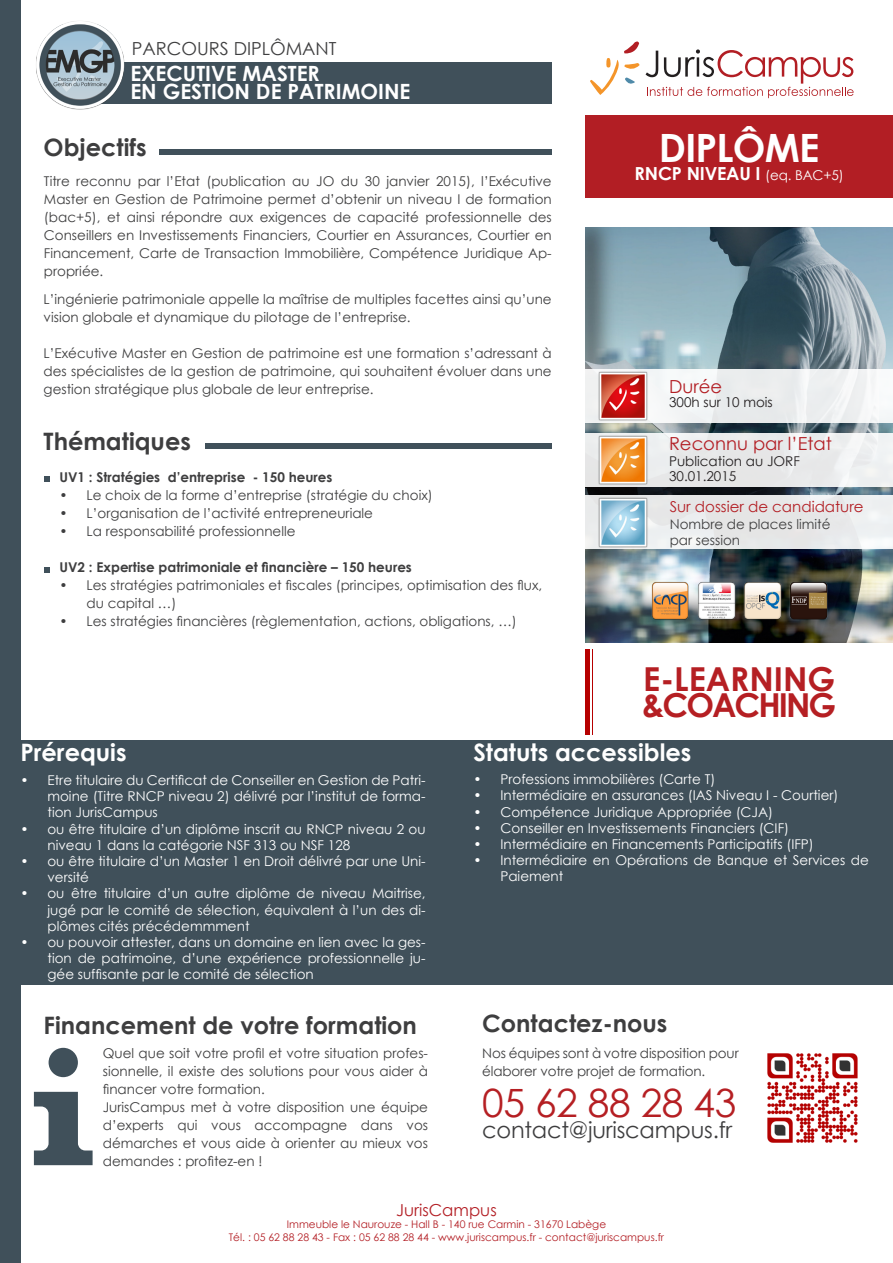
<style>
.page{position:relative;width:893px;height:1263px;background:#fff}
.page>*{position:absolute;margin:0;border:0;box-sizing:border-box;transform-origin:0 0}
.t1{font:39px "Century Gothic";letter-spacing:-.01em;color:#b51f23}
.t2{font:700 39px "Century Gothic";letter-spacing:-.02em;color:#fff}
.t3{font:700 33px/25.5px "Century Gothic";letter-spacing:-.03em;color:#b51f23}
.t4{font:700 24px "Century Gothic";color:#3e3e3f}
.t5{font:700 24px "Century Gothic";color:#fff}
.t6{font:22.5px "Century Gothic";letter-spacing:-.01em;color:#3e3e3f}
.t7{font:700 21px/18px "Century Gothic";color:#fff}
.t8{font:18px "Century Gothic";color:#b31f25}
.t9{font:18px "Century Gothic";color:#3e3e3f}
.t10{font:700 18px "Century Gothic";color:#fff}
.t11{font:16.5px "Century Gothic";color:#b31f25}
.t12{font:15px "Century Gothic";color:#b31f25}
.t13{font:13.5px/18px "Century Gothic";color:#3e3e3f}
.t14{font:13.5px/16.2px "Century Gothic";color:#fff}
.t15{font:700 13.5px "Century Gothic";color:#3e3e3f}
.t16{font:13.5px/15px "Century Gothic";color:#231f20}
.t17{font:10.5px/12.6px "Century Gothic";color:#b31f25;text-align:center}
.s1{font-weight:700;font-size:18px}
</style>
<div class="page">
<div style="left:0;top:0;width:21px;height:1263px;background:#40505a"></div>
<div style="left:97px;top:62px;width:455px;height:41px;background:#40505a"></div>
<img style="left:36px;top:21px;width:96px;height:89px">
<svg style="left:590px;top:41px;width:49px;height:54px"></svg>
<svg style="left:646px;top:49px;width:208px;height:49px"></svg>
<img style="left:585px;top:227px;width:308px;height:415px">
<div style="left:585px;top:115px;width:308px;height:83px;background:#b21e24"></div>
<div style="left:0;top:740px;width:893px;height:245px;background:#40505a"></div>
<svg style="left:44px;top:477px;width:6px;height:5px"></svg>
<svg style="left:44px;top:567px;width:6px;height:5px"></svg>
<div style="left:159px;top:150px;width:393px;height:5px;background:#40505a"></div>
<div style="left:205px;top:444px;width:347px;height:5px;background:#40505a"></div>
<div style="left:585px;top:369px;width:308px;height:54px;background:#eff1f1"></div>
<div style="left:585px;top:433px;width:308px;height:54px;background:linear-gradient(to bottom,#eceeef,#e8e9e9)"></div>
<div style="left:585px;top:496px;width:308px;height:53px;background:linear-gradient(to bottom,#e7e8e8,#ecedee)"></div>
<img style="left:598px;top:371px;width:50px;height:50px">
<img style="left:597px;top:434px;width:52px;height:52px">
<img style="left:598px;top:497px;width:51px;height:51px">
<svg style="left:34px;top:1092px;width:59px;height:73px"></svg>
<div style="left:49px;top:1048px;width:29px;height:29px;background:#40505a;border-radius:50%"></div>
<img style="left:767px;top:1053px;width:91px;height:90px">
<img style="left:649px;top:579px;width:42px;height:42px">
<img style="left:695px;top:579px;width:42px;height:42px">
<img style="left:741px;top:579px;width:42px;height:42px">
<img style="left:787px;top:579px;width:42px;height:42px">
<hr style="left:586px;top:649px;width:4px;height:86px;background:#b60000">
<hr style="left:592px;top:649px;width:1px;height:86px;background:#b60000">
<h3 class="t9" style="left:132px;top:36px;width:206px">Parcours diplômant</h3>
<h3 class="t7" style="left:130px;top:64px;width:279px">Executive Master<br>en gestion de patrimoine</h3>
<h3 class="t4" style="left:44px;top:129px;width:105px">Objectifs</h3>
<p class="t13" style="left:44px;top:172px;width:509px;text-align:justify">Titre reconnu par l’Etat (publication au JO du 30 janvier 2015), l’Exécutive Master en Gestion de Patrimoine permet d’obtenir un niveau I de formation (bac+5), et ainsi répondre aux exigences de capacité professionnelle des Conseillers en Investissements Financiers, Courtier en Assurances, Courtier en Financement, Carte de Transaction Immobilière, Compétence Juridique Ap&shy;propriée.</p>
<p class="t13" style="left:44px;top:290px;width:510px">L’ingénierie patrimoniale appelle la maîtrise de multiples facettes ainsi qu’une vision globale et dynamique du pilotage de l’entreprise.</p>
<p class="t13" style="left:44px;top:344px;width:510px;text-align:justify">L’Exécutive Master en Gestion de patrimoine est une formation s’adressant à des spécialistes de la gestion de patrimoine, qui souhaitent évoluer dans une gestion stratégique plus globale de leur entreprise.</p>
<h3 class="t4" style="left:44px;top:423px;width:149px">Thématiques</h3>
<p class="t15" style="left:60px;top:467px;width:274px">UV 1 : Stratégies d’entreprise - 150 heures</p>
<p class="t13" style="left:60px;top:486px;width:375px">• Le choix de la forme d’entreprise (stratégie du choix)</p>
<p class="t13" style="left:60px;top:504px;width:315px">• L’organisation de l’activité entrepreneuriale</p>
<p class="t13" style="left:60px;top:522px;width:237px">• La responsabilité professionnelle</p>
<p class="t15" style="left:60px;top:557px;width:354px">UV2 : Expertise patrimoniale et financière – 150 heures</p>
<p class="t13" style="left:87px;top:576px;width:457px;text-indent:-27px">• Les stratégies patrimoniales et fiscales (principes, optimisation des flux, du capital …)</p>
<p class="t13" style="left:60px;top:612px;width:459px">• Les stratégies financières (règlementation, actions, obligations, …)</p>
<h1 class="t2" style="left:659px;top:118px;width:133px">Diplôme</h1>
<h3 class="t10" style="left:635px;top:160px;width:13px">RNCP</h3>
<p class="t14" style="left:687px;top:167px;width:159px"><span class="s1">N iveau I</span> (eq. Bac+5)</p>
<h3 class="t8" style="left:669px;top:374px;width:55px">Durée</h3>
<p class="t16" style="left:669px;top:395px;width:105px">300h sur 10 mois</p>
<h3 class="t8" style="left:669px;top:430px;width:164px">Reconnu par l’Etat</h3>
<p class="t16" style="left:669px;top:453px;width:133px">Publication au JORF<br>30.01.2015</p>
<p class="t12" style="left:670px;top:496px;width:195px">Sur dossier de candidature</p>
<p class="t13" style="left:670px;top:515px;width:162px;line-height:16.2px">Nombre de places limité par session</p>
<h3 class="t5" style="left:21px;top:734px;width:108px">Prérequis</h3>
<p class="t14" style="left:47px;top:772px;width:380px;text-indent:-27px">• Etre titulaire du Certificat de Conseiller en Gestion de Patri&shy;moine (Titre RNC</p>
<p class="t14" style="left:47px;top:788px;width:380px;text-indent:109px">P niveau 2) délivré par l’institut de forma&shy;tion JurisCampus</p>
<p class="t14" style="left:20px;top:820px;width:297px">• ou être titulaire d’un diplôme inscrit au RNC</p>
<p class="t14" style="left:47px;top:820px;width:380px;text-indent:288px">P niveau 2 ou niveau 1 dans la catégorie NS F 313 ou NS F 128</p>
<p class="t14" style="left:47px;top:853px;width:380px;text-indent:-27px">• ou être titulaire d’un Master 1 en Droit délivré par une U ni&shy;versité</p>
<p class="t14" style="left:47px;top:885px;width:380px;text-align:justify;text-indent:-27px">• ou être titulaire d’un autre diplôme de niveau Maitrise, jugé par le comité de sélection, équivalent à l’un des di&shy;plômes cités précédemmment</p>
<p class="t14" style="left:47px;top:934px;width:380px;text-align:justify;text-indent:-27px">• ou pouvoir attester, dans un domaine en lien avec la ges&shy;tion de patrimoine, d’une expérience professionnelle ju&shy;gée suffisante par le comité de sélection</p>
<h2 class="t3" style="left:642px;top:665px;width:196px">e-learning &amp;Coaching</h2>
<h3 class="t5" style="left:473px;top:734px;width:219px">Statuts accessibles</h3>
<p class="t14" style="left:473px;top:771px;width:243px">• Professions immobilières (Carte T)</p>
<p class="t14" style="left:473px;top:787px;width:227px">• Intermédiaire en assurances (IAS</p>
<p class="t14" style="left:716px;top:787px;width:124px">N iveau I - Courtier)</p>
<p class="t14" style="left:473px;top:803px;width:301px">• Compétence Juridique Appropriée (CJA)</p>
<p class="t14" style="left:473px;top:819px;width:317px">• Conseiller en Investissements Financiers (CI F)</p>
<p class="t14" style="left:473px;top:836px;width:342px">• Intermédiaire en Financements Participatifs (IFP)</p>
<p class="t14" style="left:500px;top:852px;width:370px;text-indent:-27px">• Intermédiaire en Opérations de Banque et Services de<br>Paiement</p>
<h3 class="t4" style="left:44px;top:1007px;width:375px">Financement de votre formation</h3>
<h3 class="t4" style="left:482px;top:1005px;width:187px">Contactez-nous</h3>
<p class="t13" style="left:103px;top:1044px;width:327px">Quel que soit votre profil et votre situation profes&shy;sionnelle, il existe des solutions pour vous aider à financer votre formation.<br>JurisCampus met à votre disposition une équipe d’experts qui vous accompagne dans vos démarches et vous aide à orienter au mieux vos demandes : profitez-en !</p>
<p class="t11" style="left:396px;top:1198px;width:102px">JurisCampus</p>
<p class="t17" style="left:229px;top:1218px;width:437px">Immeuble le Naurouze - Hall B - 140 rue Carmin - 31670 Labège<br>Tél. : 05 62 88 28 43 - Fax : 05 62 88 28 44 - www.juriscampus.fr - contact@juriscampus.fr</p>
<p class="t13" style="left:482px;top:1044px;width:258px">N os équipes sont à votre disposition pour élaborer votre projet de formation.</p>
<h1 class="t1" style="left:482px;top:1075px;width:256px">05 62 88 28 43</h1>
<h3 class="t6" style="left:482px;top:1114px;width:252px">contact@juriscampus.fr</h3>
</div>
